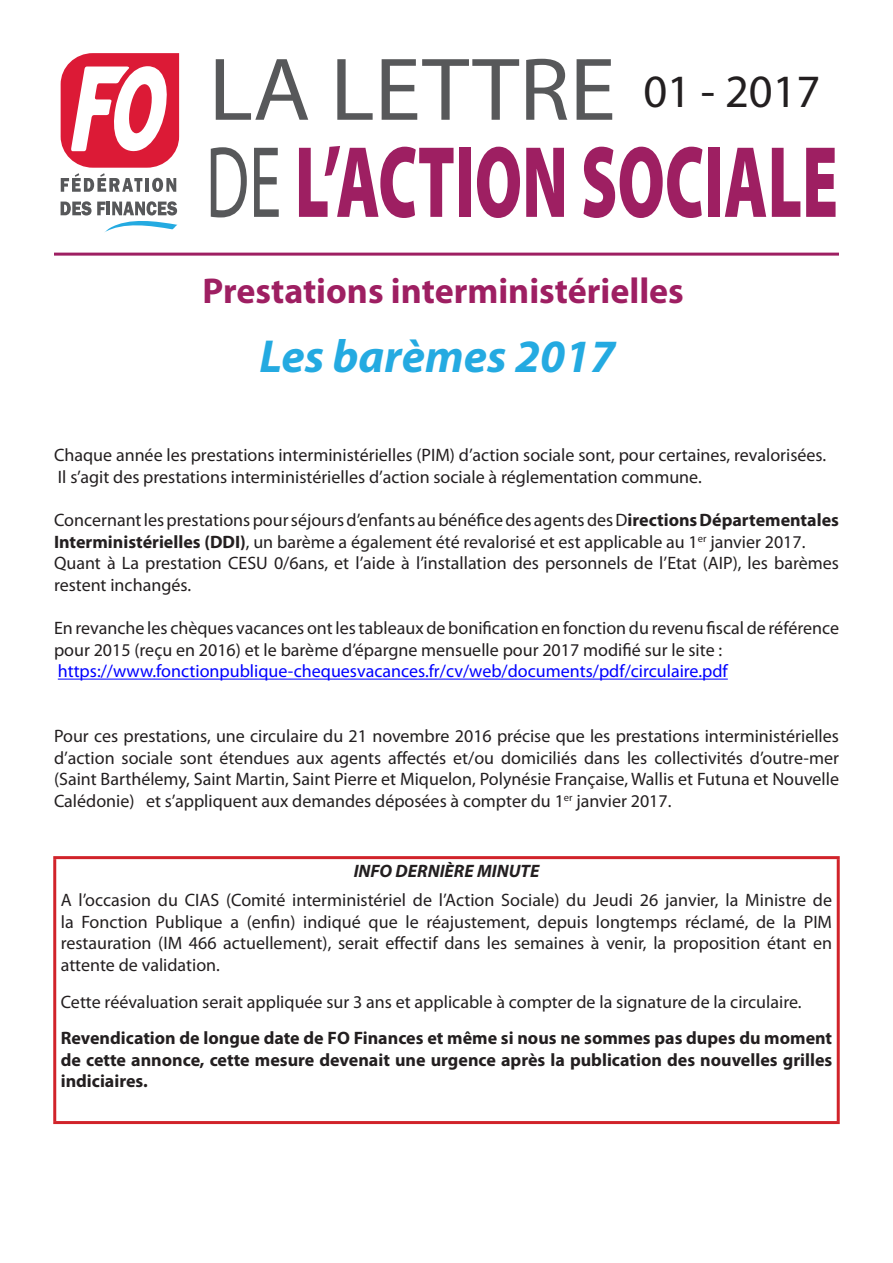
<style>
.page{position:relative;width:893px;height:1263px;background:#fff}
.page>*{position:absolute;margin:0;border:0;box-sizing:border-box;transform-origin:0 0}
.t1{font:italic 700 46.5px "Myriad Pro";color:#24aae1}
.t2{font:46.5px "Myriad Pro";color:#231f20}
.t3{font:700 36px "Myriad Pro";color:#9e1f62}
.Normal__Web{font:18px/21.6px "Myriad Pro";color:#231f20}
.Normal__Web-2{font:700 18px/21.6px "Myriad Pro";color:#231f20;text-align:justify}
.t4{font:18px "Myriad Pro";color:#00f}
.t5{font:italic 700 18px "Myriad Pro";color:#231f20}
.s1{font-weight:700}
</style>
<div class="page">
<svg style="left:216px;top:59px;width:92px;height:61px"></svg>
<svg style="left:337px;top:59px;width:36px;height:61px"></svg>
<svg style="left:382px;top:59px;width:137px;height:61px"></svg>
<svg style="left:526px;top:59px;width:41px;height:61px"></svg>
<svg style="left:577px;top:59px;width:35px;height:61px"></svg>
<svg style="left:211px;top:147px;width:36px;height:70px"></svg>
<svg style="left:254px;top:148px;width:25px;height:69px"></svg>
<svg style="left:299px;top:146px;width:155px;height:72px"></svg>
<div style="left:459px;top:148px;width:12px;height:69px;background:#9e1f62"></div>
<svg style="left:477px;top:147px;width:43px;height:71px"></svg>
<svg style="left:526px;top:148px;width:38px;height:69px"></svg>
<svg style="left:583px;top:147px;width:119px;height:71px"></svg>
<div style="left:708px;top:148px;width:12px;height:69px;background:#9e1f62"></div>
<svg style="left:725px;top:148px;width:41px;height:69px"></svg>
<svg style="left:772px;top:148px;width:28px;height:69px"></svg>
<svg style="left:806px;top:148px;width:29px;height:69px"></svg>
<hr style="left:54px;top:253px;width:785px;height:3px;background:#9e1f62">
<svg style="left:61px;top:53px;width:118px;height:139px"></svg>
<svg style="left:61px;top:201px;width:117px;height:32px"></svg>
<hr style="left:58px;top:679px;width:670px;height:1px;background:#00f">
<hr style="left:53px;top:856px;width:787px;height:3px;background:#d1232a">
<hr style="left:53px;top:859px;width:3px;height:262px;background:#d1232a">
<hr style="left:837px;top:859px;width:3px;height:262px;background:#d1232a">
<hr style="left:53px;top:1121px;width:787px;height:3px;background:#d1232a">
<p class="t2" style="left:643px;top:63px;width:179px">01 - 2017</p>
<p class="t3" style="left:203px;top:268px;width:483px">Prestations interministérielles</p>
<p class="t1" style="left:259px;top:327px;width:358px">Les barèmes 2017</p>
<p class="Normal__Web" style="left:54px;top:444px;width:774px">Chaque année les prestations interministérielles (PIM) d’action sociale sont, pour certaines, revalorisées.</p>
<p class="Normal__Web" style="left:58px;top:466px;width:645px">Il s’agit des prestations interministérielles d’action sociale à réglementation commune.</p>
<p class="Normal__Web" style="left:54px;top:509px;width:786px">Concernant les prestations pour séjours d’enfants au bénéfice des agents des D<span class="s1">irections Départementales<br>Interministérielles (DDI)</span>, un barème a également été revalorisé et est applicable au 1<sup>er</sup> janvier 2017.</p>
<p class="Normal__Web" style="left:54px;top:552px;width:786px">Quant à La prestation CESU 0/6ans, et l’aide à l’installation des personnels de l’Etat (AIP), les barèmes restent inchangés.</p>
<p class="Normal__Web" style="left:54px;top:617px;width:786px">En revanche les chèques vacances ont les tableaux de bonification en fonction du revenu fiscal de référence pour 2015 (reçu en 2016) et le barème d’épargne mensuelle pour 2017 modifié sur le site :</p>
<p class="t4" style="left:58px;top:660px;width:671px">https://www.fonctionpublique-chequesvacances.fr/cv/web/documents/pdf/circulaire.pdf</p>
<p class="Normal__Web" style="left:54px;top:725px;width:786px;text-align:justify">Pour ces prestations, une circulaire du 21 novembre 2016 précise que les prestations interministérielles d’action sociale sont étendues aux agents affectés et/ou domiciliés dans les collectivités d’outre-mer (Saint Barthélemy, Saint Martin, Saint Pierre et Miquelon, Polynésie Française, Wallis et Futuna et Nouvelle Calédonie) et s’appliquent aux demandes déposées à compter du 1<sup>er</sup> janvier 2017.</p>
<p class="t5" style="left:354px;top:859px;width:187px">INFO DERNIÈRE MINUTE</p>
<p class="Normal__Web" style="left:61px;top:889px;width:773px;text-align:justify">A l’occasion du CIAS (Comité interministériel de l’Action Sociale) du Jeudi 26 janvier, la Ministre de la Fonction Publique a (enfin) indiqué que le réajustement, depuis longtemps réclamé, de la PIM restauration (IM 466 actuellement), serait effectif dans les semaines à venir, la proposition étant en attente de validation.</p>
<p class="Normal__Web" style="left:61px;top:990px;width:742px">Cette réévaluation serait appliquée sur 3 ans et applicable à compter de la signature de la circulaire.</p>
<p class="Normal__Web-2" style="left:61px;top:1027px;width:773px">Revendication de longue date de FO Finances et même si nous ne sommes pas dupes du moment de cette annonce, cette mesure devenait une urgence après la publication des nouvelles grilles indiciaires.</p>
</div>
